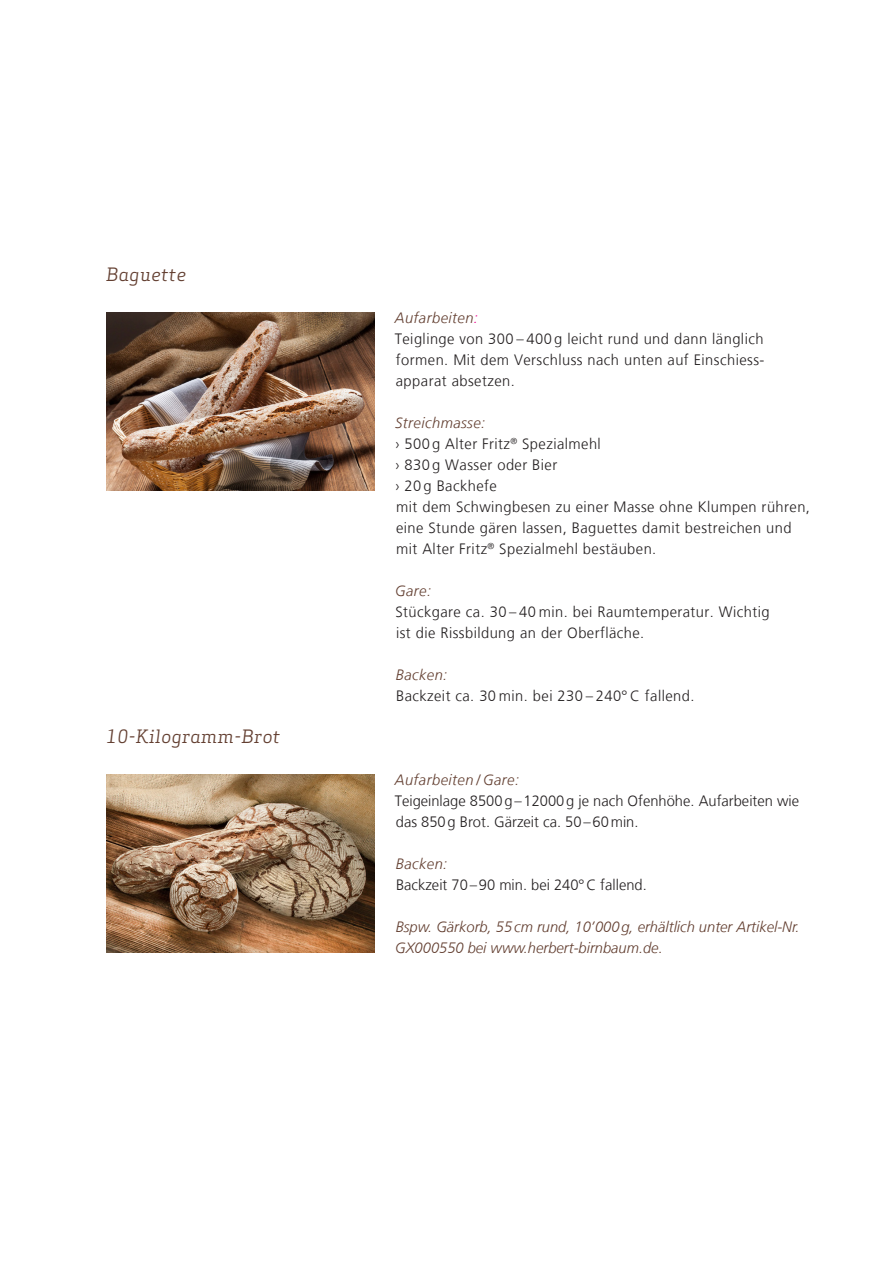
<style>
.page{position:relative;width:893px;height:1263px;background:#fff}
.page>*{position:absolute;margin:0;border:0;box-sizing:border-box;transform-origin:0 0}
._03_Lead_grau{font:italic 18px "Apex Serif";letter-spacing:.03em;color:#633f31}
._01_GS{font:300 15px/21px "Frutiger LT";letter-spacing:.03em;color:#231f20;text-align:justify}
._01_GS-2{font:300 15px "Frutiger LT";color:#231f20}
._01_GS-3{font:italic 300 15px/21px "Frutiger LT";color:#633f31}
._01_GS-4{font:italic 300 15px "Frutiger LT";letter-spacing:.03em;color:#633f31}
.s1{color:#ed028c}
</style>
<div class="page">
<img style="left:106px;top:312px;width:268px;height:179px">
<img style="left:106px;top:774px;width:268px;height:179px">
<p class="_03_Lead_grau" style="left:106px;top:262px;width:82px">Baguette</p>
<p class="_03_Lead_grau" style="left:106px;top:724px;width:175px">10-Kilogramm-Brot</p>
<p class="_01_GS-4" style="left:395px;top:309px;width:85px">Aufarbeiten<span class="s1">:</span></p>
<p class="_01_GS" style="left:395px;top:328px;width:371px">Teiglinge von 300 – 400 g leicht rund und dann länglich formen. Mit dem Verschluss nach unten auf Einschiess&shy;apparat absetzen.</p>
<p class="_01_GS-4" style="left:395px;top:414px;width:92px">Streichmasse:</p>
<p class="_01_GS" style="left:395px;top:433px;width:207px">› 500 g Alter Fritz<sup>®</sup> Spezialmehl</p>
<p class="_01_GS" style="left:395px;top:454px;width:163px">› 830 g Wasser oder Bier</p>
<p class="_01_GS" style="left:395px;top:475px;width:103px">› 20 g Backhefe</p>
<p class="_01_GS" style="left:396px;top:496px;width:415px;text-align:left">mit dem Schwingbesen zu einer Masse ohne Klumpen rühren, eine Stunde gären lassen, Baguettes damit bestreichen und mit Alter Fritz<sup>®</sup> Spezialmehl bestäuben.</p>
<p class="_01_GS-3" style="left:395px;top:580px;width:38px">Gare:</p>
<p class="_01_GS" style="left:395px;top:601px;width:376px">Stückgare ca. 30 – 40 min. bei Raumtemperatur. Wichtig</p>
<p class="_01_GS" style="left:396px;top:622px;width:250px">ist die Rissbildung an der Oberfläche.</p>
<p class="_01_GS-3" style="left:396px;top:664px;width:53px">Backen:</p>
<p class="_01_GS" style="left:396px;top:685px;width:300px">Backzeit ca. 30 min. bei 230 – 240° C fallend.</p>
<p class="_01_GS-4" style="left:395px;top:771px;width:126px">Aufarbeiten / Gare:</p>
<p class="_01_GS-2" style="left:395px;top:792px;width:406px">Teigeinlage 8500g–12000g je nach Ofenhöhe. Aufarbeiten wie</p>
<p class="_01_GS-2" style="left:396px;top:813px;width:244px">das 850g Brot. Gärzeit ca. 50–60min.</p>
<p class="_01_GS-3" style="left:396px;top:853px;width:53px">Backen:</p>
<p class="_01_GS-2" style="left:396px;top:876px;width:252px">Backzeit 70–90 min. bei 240°C fallend.</p>
<p class="_01_GS-3" style="left:395px;top:916px;width:406px">Bspw. Gärkorb, 55cm rund, 10’000g, erhältlich unter Artikel-Nr.<br>GX000550 bei www.herbert-birnbaum.de.</p>
</div>
